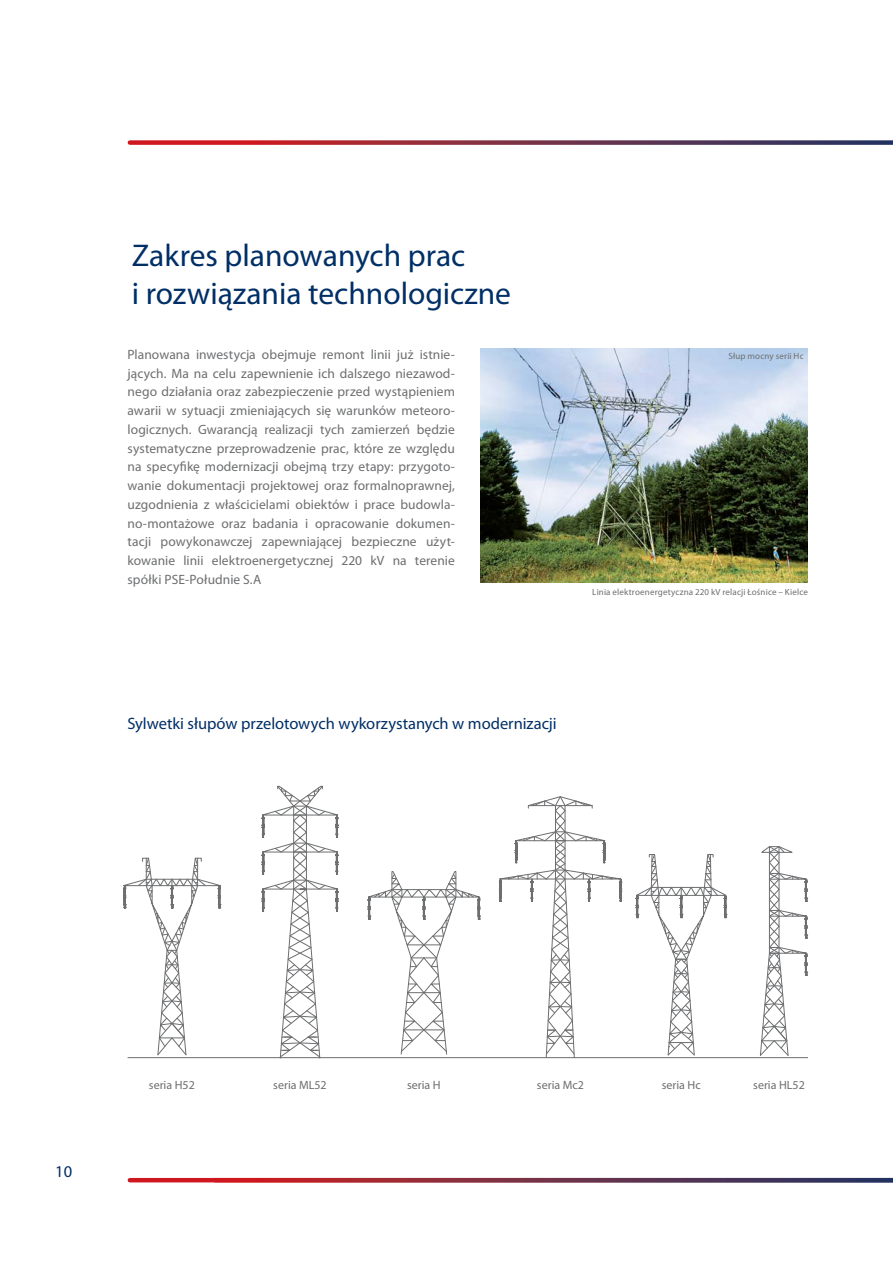
<style>
.page{position:relative;width:893px;height:1263px;background:#fff}
.page>*{position:absolute;margin:0;border:0;box-sizing:border-box;transform-origin:0 0}
.t1{font:31.5px/37.8px "Myriad Pro";color:#002f66}
.t2{font:16.5px "Myriad Pro";color:#002f66}
.t3{font:13.5px/18.8px "Myriad Pro";letter-spacing:.005em;color:#6d6e70;text-align:justify}
.t4{font:12px "Myriad Pro";color:#6d6e70}
.t5{font:9px "Myriad Pro";letter-spacing:.02em;color:#6d6e70}
</style>
<div class="page">
<svg style="left:130px;top:140px;width:763px;height:5px;background:#8c4052"></svg>
<svg style="left:130px;top:1178px;width:763px;height:4px;background:#7f2a3f"></svg>
<svg style="left:258px;top:785px;width:84px;height:274px"></svg>
<svg style="left:123px;top:858px;width:99px;height:197px"></svg>
<svg style="left:498px;top:796px;width:125px;height:261px"></svg>
<svg style="left:635px;top:854px;width:93px;height:201px"></svg>
<svg style="left:367px;top:871px;width:114px;height:184px"></svg>
<svg style="left:760px;top:846px;width:49px;height:210px"></svg>
<hr style="left:128px;top:1057px;width:680px;height:1px;background:#6d6e70">
<img style="left:481px;top:349px;width:327px;height:234px">
<h1 class="t1" style="left:132px;top:240px;width:381px">Zakres planowanych prac<br>i rozwiązania technologiczne</h1>
<p class="t3" style="left:128px;top:346px;width:329px">Planowana inwestycja obejmuje remont linii już istnie&shy;jących. Ma na celu zapewnienie ich dalszego niezawod&shy;nego działania oraz zabezpieczenie przed wystąpieniem awarii w sytuacji zmieniających się warunków meteoro&shy;logicznych. Gwarancją realizacji tych zamierzeń będzie systematyczne przeprowadzenie prac, które ze względu na specyfikę modernizacji obejmą trzy etapy: przygoto&shy;wanie dokumentacji projektowej oraz formalnoprawnej, uzgodnienia z właścicielami obiektów i prace budowla&shy;no-montażowe oraz badania i opracowanie dokumen&shy;tacji powykonawczej zapewniającej bezpieczne użyt&shy;kowanie linii elektroenergetycznej 220 kV na terenie spółki PSE-Południe S.A</p>
<p class="t5" style="left:728px;top:353px;width:77px">Słup mocny serii Hc</p>
<p class="t5" style="left:592px;top:589px;width:217px">Linia elektroenergetyczna 220 kV relacji Łośnice – Kielce</p>
<p class="t2" style="left:128px;top:717px;width:431px">Sylwetki słupów przelotowych wykorzystanych w modernizacji</p>
<p class="t2" style="left:55px;top:1165px;width:18px">10</p>
<p class="t4" style="left:149px;top:1080px;width:48px">seria H52</p>
<p class="t4" style="left:537px;top:1080px;width:49px">seria Mc2</p>
<p class="t4" style="left:273px;top:1080px;width:55px">seria ML52</p>
<p class="t4" style="left:407px;top:1080px;width:35px">seria H</p>
<p class="t4" style="left:753px;top:1080px;width:53px">seria HL52</p>
<p class="t4" style="left:662px;top:1080px;width:41px">seria Hc</p>
</div>
